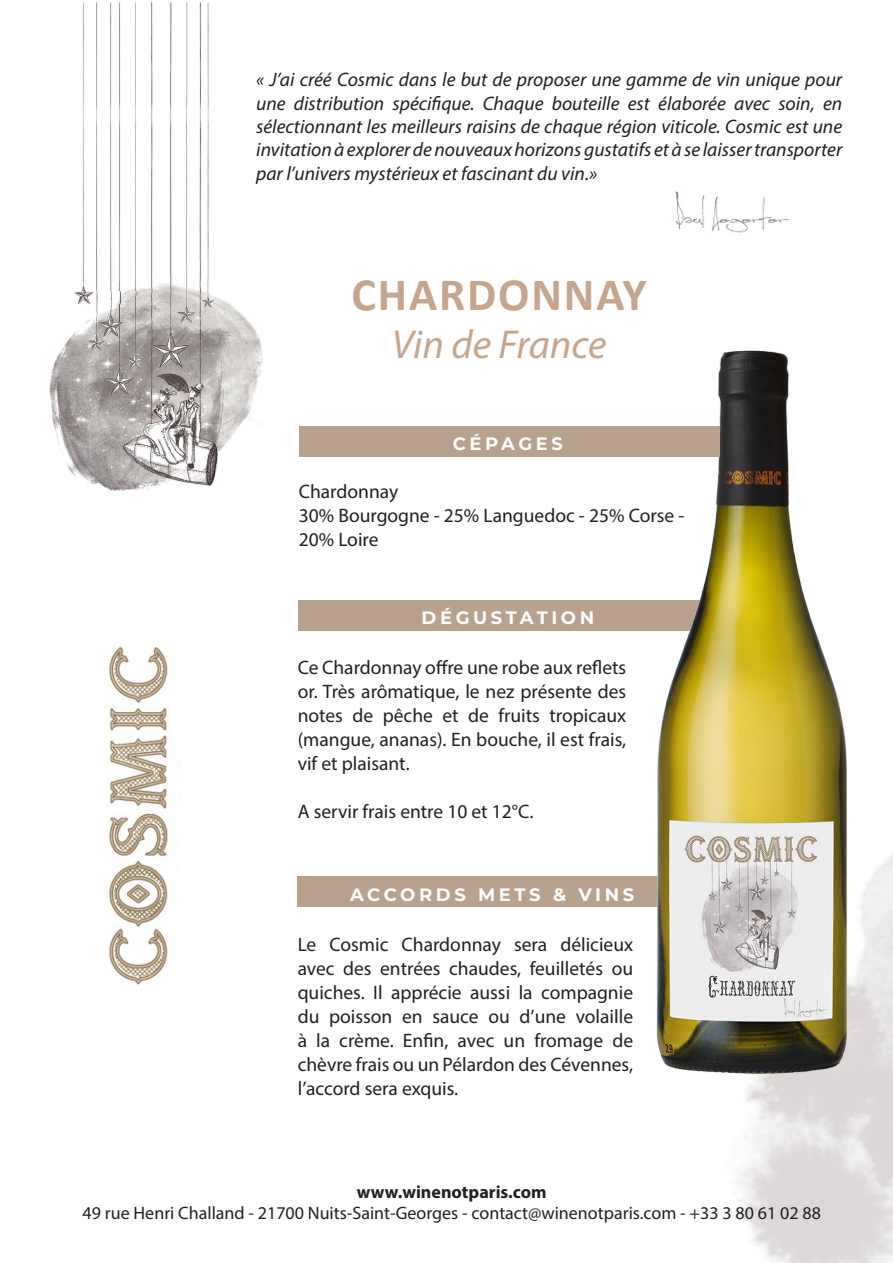
<style>
.page{position:relative;width:893px;height:1263px;background:#fff}
.page>*{position:absolute;margin:0;border:0;box-sizing:border-box;transform-origin:0 0}
.t1{font:700 46.5px "Calibri";letter-spacing:.04em;color:#c5a58c}
.t2{font:italic 40.5px "Myriad Pro";letter-spacing:-.005em;color:#c5a58c}
.t3{font:19.5px/24px "Myriad Pro";color:#231f20;text-align:justify}
.t4{font:italic 19.5px/23.4px "Myriad Pro";color:#231f20;text-align:justify}
.t5{font:18px "Myriad Pro";color:#231f20}
.t6{font:700 18px "Montserrat";letter-spacing:.2em;color:#fff}
.t7{font:700 18px "Myriad Pro";color:#231f20}
</style>
<div class="page">
<img style="left:109px;top:646px;width:68px;height:339px">
<img style="left:49px;top:2px;width:266px;height:489px">
<img style="left:73px;top:291px;width:71px;height:37px">
<div style="left:298px;top:600px;width:421px;height:31px;background:#b8a28d"></div>
<div style="left:298px;top:877px;width:420px;height:30px;background:#b8a28d"></div>
<img style="left:625px;top:350px;width:254px;height:747px">
<img style="left:675px;top:191px;width:114px;height:42px">
<div style="left:299px;top:426px;width:420px;height:30px;background:#b8a28d"></div>
<p class="t4" style="left:256px;top:68px;width:587px">« J’ai créé Cosmic dans le but de proposer une gamme de vin unique pour une distribution spécifique. Chaque bouteille est élaborée avec soin, en sélectionnant les meilleurs raisins de chaque région viticole. Cosmic est une invitation à explorer de nouveaux horizons gustatifs et à se laisser transporter par l’univers mystérieux et fascinant du vin.»</p>
<p class="t1" style="left:352px;top:261px;width:297px">CHARDONNAY</p>
<p class="t2" style="left:392px;top:320px;width:216px">Vin de France</p>
<p class="t6" style="left:453px;top:430px;width:112px">CÉPAGES</p>
<p class="t3" style="left:299px;top:479px;width:101px">Chardonnay</p>
<p class="t3" style="left:299px;top:503px;width:387px">30% Bourgogne - 25% Languedoc - 25% Corse -<br>20% Loire</p>
<p class="t6" style="left:422px;top:605px;width:174px">DÉGUSTATION</p>
<p class="t3" style="left:298px;top:655px;width:330px">Ce Chardonnay offre une robe aux reflets or. Très arômatique, le nez présente des notes de pêche et de fruits tropicaux (mangue, ananas). En bouche, il est frais, vif et plaisant.</p>
<p class="t3" style="left:298px;top:799px;width:237px">A servir frais entre 10 et 12°C.</p>
<p class="t6" style="left:350px;top:881px;width:286px">ACCORDS METS &amp; VINS</p>
<p class="t3" style="left:298px;top:932px;width:337px">Le Cosmic Chardonnay sera délicieux avec des entrées chaudes, feuilletés ou quiches. Il apprécie aussi la compagnie du poisson en sauce ou d’une volaille à la crème. Enfin, avec un fromage de chèvre frais ou un Pélardon des Cévennes, l’accord sera exquis.</p>
<p class="t7" style="left:357px;top:1180px;width:191px">www.winenotparis.com</p>
<p class="t5" style="left:83px;top:1202px;width:740px">49 rue Henri Challand - 21700 Nuits-Saint-Georges - contact@winenotparis.com - +33 3 80 61 02 88</p>
</div>
